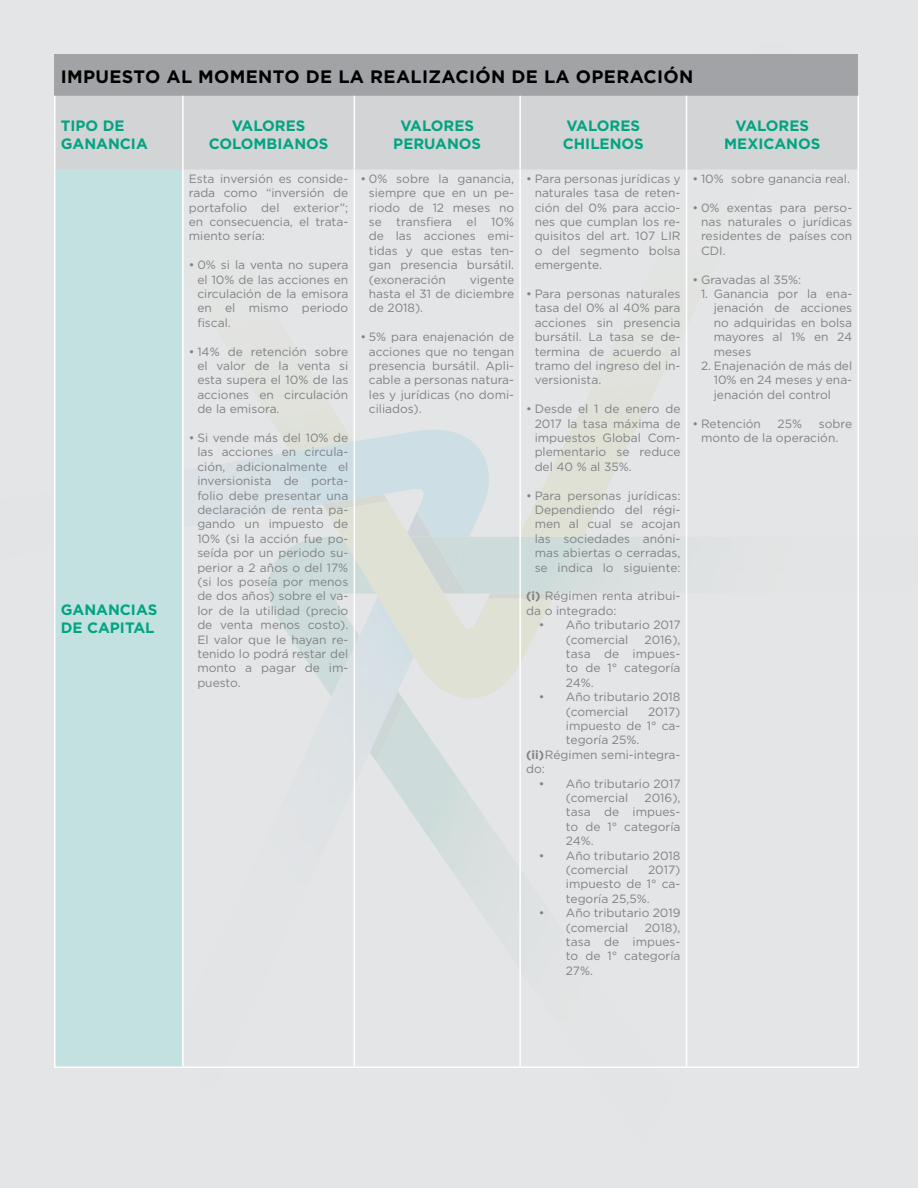
<style>
.page{position:relative;width:918px;height:1188px;background:#e4e5e6}
.page>*{position:absolute;margin:0;border:0;box-sizing:border-box;transform-origin:0 0}
.t1{font:700 18px "Gotham";letter-spacing:.02em;color:#000}
.t2{font:700 15px/18px "Gotham";color:#00a481}
.t3{font:12px/14.4px "Gotham";color:#808285;text-align:justify}
.s1{font-weight:700}
</style>
<div class="page">
<img style="left:213px;top:430px;width:276px;height:87px">
<img style="left:269px;top:537px;width:377px;height:529px">
<img style="left:188px;top:169px;width:164px;height:283px">
<img style="left:291px;top:442px;width:61px;height:10px">
<img style="left:322px;top:501px;width:231px;height:197px">
<img style="left:322px;top:504px;width:116px;height:153px">
<img style="left:342px;top:537px;width:37px;height:57px">
<img style="left:379px;top:537px;width:7px;height:57px">
<img style="left:405px;top:533px;width:38px;height:82px">
<img style="left:386px;top:537px;width:58px;height:57px">
<img style="left:397px;top:537px;width:46px;height:57px">
<img style="left:488px;top:593px;width:2px;height:6px">
<svg style="left:490px;top:593px;width:65px;height:6px"></svg>
<img style="left:370px;top:691px;width:35px;height:71px">
<img style="left:322px;top:494px;width:66px;height:17px">
<div style="left:55px;top:167px;width:128px;height:900px;background:#c4e1e2"></div>
<hr style="left:519px;top:168px;width:2px;height:898px;background:#fff">
<hr style="left:686px;top:168px;width:1px;height:898px;background:#fff">
<hr style="left:857px;top:168px;width:2px;height:898px;background:#fff">
<hr style="left:354px;top:1066px;width:166px;height:2px;background:#fff">
<hr style="left:520px;top:1066px;width:166px;height:2px;background:#fff">
<hr style="left:686px;top:1066px;width:173px;height:2px;background:#fff">
<hr style="left:54px;top:168px;width:2px;height:898px;background:#fff">
<hr style="left:182px;top:168px;width:2px;height:898px;background:#fff">
<hr style="left:54px;top:1066px;width:130px;height:2px;background:#fff">
<hr style="left:354px;top:168px;width:1px;height:898px;background:#fff">
<hr style="left:184px;top:1066px;width:170px;height:2px;background:#fff">
<div style="left:55px;top:54px;width:803px;height:42px;background:#a1a3a6"></div>
<div style="left:56px;top:96px;width:801px;height:73px;background:#d3d4d6"></div>
<hr style="left:54px;top:96px;width:2px;height:73px;background:#fff">
<hr style="left:182px;top:96px;width:2px;height:73px;background:#fff">
<hr style="left:354px;top:96px;width:1px;height:73px;background:#fff">
<hr style="left:519px;top:96px;width:2px;height:73px;background:#fff">
<hr style="left:686px;top:96px;width:1px;height:73px;background:#fff">
<hr style="left:857px;top:96px;width:2px;height:73px;background:#fff">
<h1 class="t1" style="left:61px;top:66px;width:154px">IMPUESTO AL MOM</h1>
<h1 class="t1" style="left:246px;top:66px;width:27px">ENTO</h1>
<h1 class="t1" style="left:306px;top:66px;width:150px">DE LA REALIZACIÓN</h1>
<h1 class="t1" style="left:511px;top:66px;width:119px">DE LA OPERACIÓN</h1>
<p class="t2" style="left:61px;top:116px;width:65px">TI PO DE<br>GANANCIA</p>
<p class="t2" style="left:232px;top:116px;width:22px">VALOR</p>
<p class="t2" style="left:286px;top:116px;width:21px">ES</p>
<p class="t2" style="left:400px;top:116px;width:22px">VALOR</p>
<p class="t2" style="left:454px;top:116px;width:21px">ES</p>
<p class="t2" style="left:393px;top:134px;width:33px">PERUANO</p>
<p class="t2" style="left:472px;top:134px;width:11px">S</p>
<p class="t2" style="left:563px;top:116px;width:82px;text-align:right">ES<br>CHILENOS</p>
<p class="t2" style="left:736px;top:116px;width:22px">VALOR</p>
<p class="t2" style="left:789px;top:116px;width:21px">ES</p>
<p class="t2" style="left:567px;top:116px;width:22px">VALOR</p>
<p class="t2" style="left:209px;top:134px;width:23px">COLOMBIANO</p>
<p class="t2" style="left:319px;top:134px;width:11px">S</p>
<p class="t2" style="left:724px;top:134px;width:46px">MEXICANO</p>
<p class="t2" style="left:811px;top:134px;width:11px">S</p>
<p class="t2" style="left:61px;top:601px;width:97px">GANANCIAS<br>DE CAPITAL</p>
<p class="t3" style="left:189px;top:171px;width:161px">Esta inversión es conside&shy;rada como “inversión de portafolio del exterior”; en consecuencia, el trata&shy;miento sería:</p>
<p class="t3" style="left:197px;top:258px;width:152px;text-indent:-9px">• 0% si la venta no supera el 10% de las acciones en circulación de la emisora en el mismo periodo fiscal.</p>
<p class="t3" style="left:197px;top:344px;width:152px;text-indent:-9px">• 14% de retención sobre el valor de la venta si esta supera el 10% de las acciones en circulación de la emisora.</p>
<p class="t3" style="left:197px;top:430px;width:153px;text-indent:-9px">• Si vende más del 10% de las acciones en circula&shy;ción, adicionalmente el inversionista de porta&shy;folio debe presentar una declaración de renta pa&shy;gando un impuesto de 10% (si la acción fue po&shy;seída por un periodo su&shy;perior a 2 años o del 17% (si los poseía por menos de dos años) sobre el va&shy;lor de la utilidad (precio de venta menos costo).<br>El valor que le hayan re&shy;tenido lo podrá restar del monto a pagar de im&shy;puesto.</p>
<p class="t3" style="left:369px;top:171px;width:147px;text-indent:-9px">• 0% sobre la ganancia, siempre que en un pe&shy;riodo de 12 meses no se transfiera el 10% de las acciones emi&shy;tidas y que estas ten&shy;gan presencia bursátil. (exoneración</p>
<p class="t3" style="left:369px;top:272px;width:147px;text-indent:101px">vigente hasta el 31 de diciembre de 2018).</p>
<p class="t3" style="left:369px;top:330px;width:147px;text-indent:-9px">• 5% para enajenación de acciones que no tengan presencia bursátil. Apli&shy;cable a personas natura&shy;les y jurídicas (no domi&shy;ciliados).</p>
<p class="t3" style="left:535px;top:171px;width:147px;text-indent:-9px">• Para personas jurídicas y naturales tasa de reten&shy;ción del 0% para accio&shy;nes que cumplan los re&shy;quisitos del art. 107 LIR o del segmento bolsa emergente.</p>
<p class="t3" style="left:535px;top:286px;width:147px;text-indent:-9px">• Para personas naturales tasa del 0% al 40% para acciones sin presencia bursátil. La tasa se de&shy;termina de acuerdo al tramo del ingreso del in&shy;versionista.</p>
<p class="t3" style="left:535px;top:402px;width:147px;text-indent:-9px">• Desde el 1 de enero de 2017 la tasa máxima de impuestos Global Com&shy;plementario se reduce del 40 % al 35%.</p>
<p class="t3" style="left:535px;top:488px;width:147px;text-indent:-9px">• Para personas jurídicas:<br>Dependiendo del régi&shy;men al cual se acojan las sociedades anóni&shy;mas abiertas o cerradas, se indica lo siguiente:</p>
<p class="t3" style="left:526px;top:589px;width:156px"><span class="s1">(I)</span> Régimen renta atribui&shy;da o integrado:</p>
<p class="t3" style="left:566px;top:618px;width:116px;text-indent:-27px">• Año tributario 2017 (comercial</p>
<p class="t3" style="left:566px;top:632px;width:116px;text-indent:79px">2016), tasa de impues&shy;to de 1° categoría 24%.</p>
<p class="t3" style="left:566px;top:690px;width:116px;text-indent:-27px">• Año tributario 2018 (comercial</p>
<p class="t3" style="left:648px;top:704px;width:34px">2017)</p>
<p class="t3" style="left:566px;top:718px;width:116px">impuesto de 1° ca-</p>
<p class="t3" style="left:566px;top:733px;width:75px">tegoría 25%.</p>
<p class="t3" style="left:526px;top:747px;width:156px"><span class="s1">(II)</span> Régimen semi-integra-</p>
<p class="t3" style="left:526px;top:762px;width:20px">do:</p>
<p class="t3" style="left:566px;top:776px;width:116px;text-indent:-27px">• Año tributario 2017 (comercial</p>
<p class="t3" style="left:566px;top:790px;width:116px;text-indent:79px">2016), tasa de impues&shy;to de 1° categoría 24%.</p>
<p class="t3" style="left:566px;top:848px;width:116px;text-indent:-27px">• Año tributario 2018 (comercial</p>
<p class="t3" style="left:566px;top:862px;width:116px;text-indent:82px">2017) impuesto de 1° ca&shy;tegoría 25,5%.</p>
<p class="t3" style="left:566px;top:906px;width:116px;text-indent:-27px">• Año tributario 2019 (comercial</p>
<p class="t3" style="left:566px;top:920px;width:116px;text-indent:79px">2018), tasa de impues&shy;to de 1° categoría 27%.</p>
<p class="t3" style="left:692px;top:171px;width:159px">• 10% sobre ganancia real.</p>
<p class="t3" style="left:701px;top:200px;width:153px;text-indent:-9px">• 0% exentas para perso&shy;nas naturales o jurídicas residentes de países con CDI.</p>
<p class="t3" style="left:692px;top:272px;width:110px">• Gravadas al 35%:</p>
<p class="t3" style="left:714px;top:286px;width:140px;text-indent:-13px">1. Ganancia por la ena&shy;jenación de acciones no adquiridas en bolsa mayores al 1% en 24 meses</p>
<p class="t3" style="left:714px;top:358px;width:140px;text-indent:-13px">2. Enajenación de más del 10% en 24 meses y ena&shy;jenación del control</p>
<p class="t3" style="left:692px;top:416px;width:70px">• Retención</p>
<p class="t3" style="left:778px;top:416px;width:26px">25%</p>
<p class="t3" style="left:701px;top:416px;width:153px;text-indent:118px">sobre monto de la operación.</p>
</div>
